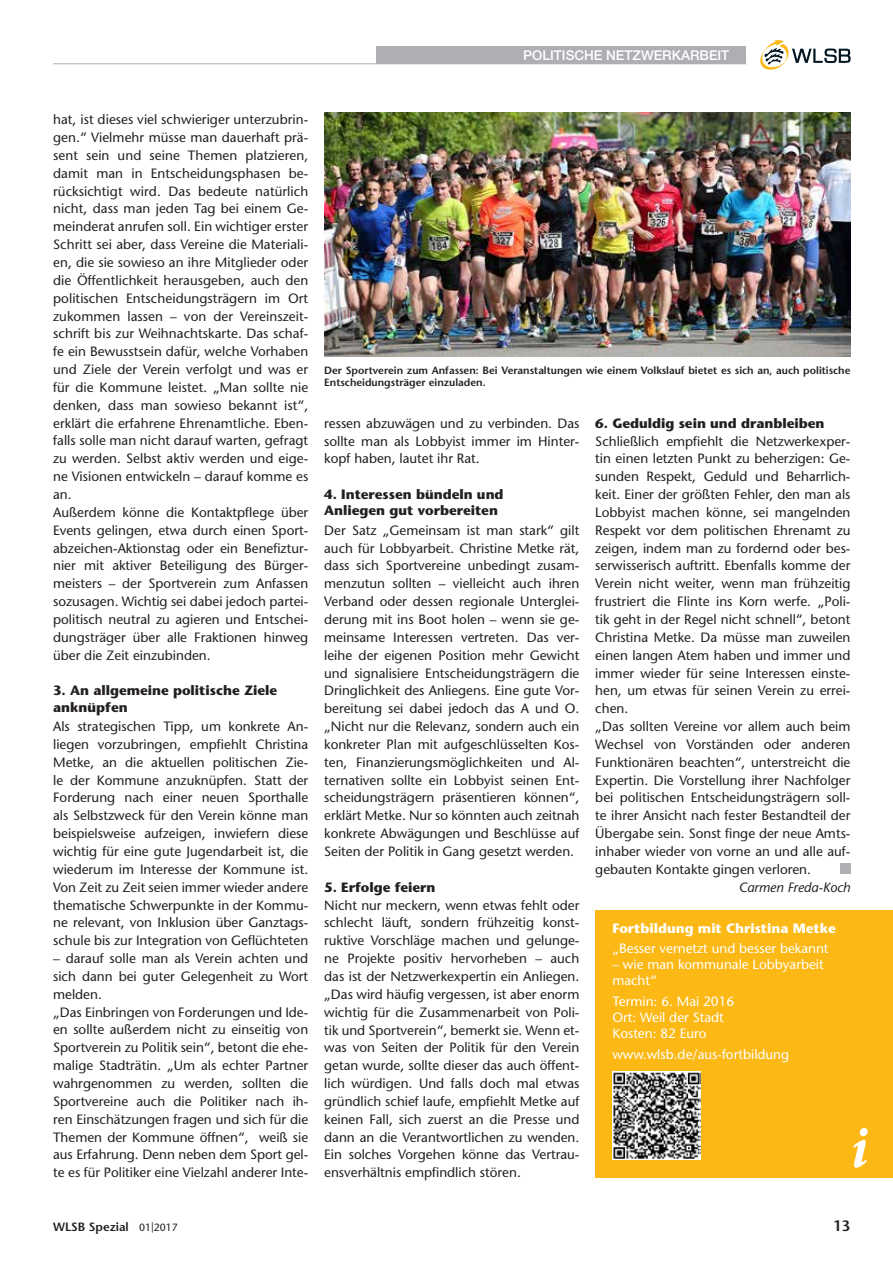
<style>
.page{position:relative;width:893px;height:1263px;background:#fff}
.page>*{position:absolute;margin:0;border:0;box-sizing:border-box;transform-origin:0 0}
.t1{font:600 15px "Stone Sans";color:#231f20}
.t2{font:13.5px/17.9px "Stone Sans";color:#231f20;text-align:justify}
.t3{font:13.5px/16.2px "Stone Sans";color:#fff}
.t4{font:700 13.5px/16.2px "Stone Sans";color:#231f20}
.t5{font:700 13.5px "Stone Sans";color:#fff}
.t6{font:500 13.5px "Helvetica Neue LT";color:#fff}
.t7{font:italic 13.5px "Stone Sans";color:#231f20}
.t8{font:600 12px "Stone Sans";color:#231f20}
.t9{font:600 10.5px/12px "Stone Sans";color:#231f20}
.s1{font-weight:400;font-size:10.5px}
</style>
<div class="page">
<hr style="left:53px;top:63px;width:693px;height:1px;background:#aeafb3">
<svg style="left:760px;top:40px;width:90px;height:30px"></svg>
<div style="left:376px;top:46px;width:370px;height:17px;background:#aeafb3"></div>
<img style="left:324px;top:113px;width:526px;height:243px">
<div style="left:595px;top:910px;width:298px;height:267px;background:#fcb814"></div>
<svg style="left:853px;top:1128px;width:15px;height:40px"></svg>
<img style="left:612px;top:1071px;width:89px;height:88px">
<div style="left:840px;top:863px;width:10px;height:11px;background:#aeafb3"></div>
<p class="t6" style="left:523px;top:47px;width:208px">POLITISCHE NETZWERKARBEIT</p>
<p class="t2" style="left:53px;top:111px;width:257px;text-align:left">hat, ist dieses viel schwieriger unterzubrin&shy;gen.“ Vielmehr müsse man dauerhaft prä&shy;sent sein und seine Themen platzieren, damit man in Entscheidungsphasen be&shy;rücksichtigt wird. Das bedeute natürlich nicht, dass man jeden Tag bei einem Ge&shy;meinderat anrufen soll. Ein wichtiger erster Schritt sei aber, dass Vereine die Materiali&shy;en, die sie sowieso an ihre Mitglieder oder die Öffentlichkeit herausgeben, auch den politischen Entscheidungsträgern im Ort zukommen lassen – von der Vereinszeit&shy;schrift bis zur Weihnachtskarte. Das schaf&shy;fe ein Bewusstsein dafür, welche Vorhaben und Ziele der Verein verfolgt und was er für die Kommune leistet. „Man sollte nie denken, dass man sowieso bekannt ist“, erklärt die erfahrene Ehrenamtliche. Eben&shy;falls solle man nicht darauf warten, gefragt zu werden. Selbst aktiv werden und eige&shy;ne Visionen entwickeln – darauf komme es an.<br>Außerdem könne die Kontaktpflege über Events gelingen, etwa durch einen Sport&shy;abzeichen-Aktionstag oder ein Benefiztur&shy;nier mit aktiver Beteiligung des Bürger&shy;meisters – der Sportverein zum Anfassen sozusagen. Wichtig sei dabei jedoch partei&shy;politisch neutral zu agieren und Entschei&shy;dungsträger über alle Fraktionen hinweg über die Zeit einzubinden.</p>
<p class="t4" style="left:53px;top:682px;width:226px">3. An allgemeine politische Ziele anknüpfen</p>
<p class="t2" style="left:53px;top:717px;width:257px">Als strategischen Tipp, um konkrete An&shy;liegen vorzubringen, empfiehlt Christina Metke, an die aktuellen politischen Zie&shy;le der Kommune anzuknüpfen. Statt der Forderung nach einer neuen Sporthalle als Selbstzweck für den Verein könne man beispielsweise aufzeigen, inwiefern diese wichtig für eine gute Jugendarbeit ist, die wiederum im Interesse der Kommune ist.<br>Von Zeit zu Zeit seien immer wieder andere thematische Schwerpunkte in der Kommu&shy;ne relevant, von Inklusion über Ganztags&shy;schule bis zur Integration von Geflüchteten</p>
<p class="t2" style="left:53px;top:949px;width:257px;text-align:left">– darauf solle man als Verein achten und sich dann bei guter Gelegenheit zu Wort melden.<br>„Das Einbringen von Forderungen und Ide&shy;en sollte außerdem nicht zu einseitig von Sportverein zu Politik sein“, betont die ehe&shy;malige Stadträtin. „Um als echter Partner wahrgenommen zu werden, sollten die Sportvereine auch die Politiker nach ih&shy;ren Einschätzungen fragen und sich für die Themen der Kommune öffnen“, weiß sie aus Erfahrung. Denn neben dem Sport gel&shy;te es für Politiker eine Vielzahl anderer Inte-</p>
<p class="t9" style="left:324px;top:364px;width:528px">Der Sportverein zum Anfassen: Bei Veranstaltungen wie einem Volkslauf bietet es sich an, auch politische<br>Entscheidungsträger einzuladen.</p>
<p class="t2" style="left:324px;top:414px;width:257px">ressen abzuwägen und zu verbinden. Das sollte man als Lobbyist immer im Hinter&shy;kopf haben, lautet ihr Rat.</p>
<p class="t4" style="left:324px;top:486px;width:181px">4. Interessen bündeln und<br>Anliegen gut vorbereiten</p>
<p class="t2" style="left:324px;top:521px;width:257px">Der Satz „Gemeinsam ist man stark“ gilt auch für Lobbyarbeit. Christine Metke rät, dass sich Sportvereine unbedingt zusam&shy;menzutun sollten – vielleicht auch ihren Verband oder dessen regionale Unterglei&shy;derung mit ins Boot holen – wenn sie ge&shy;meinsame Interessen vertreten. Das ver&shy;leihe der eigenen Position mehr Gewicht und signalisiere Entscheidungsträgern die Dringlichkeit des Anliegens. Eine gute Vor&shy;bereitung sei dabei jedoch das A und O. „Nicht nur die Relevanz, sondern auch ein konkreter Plan mit aufgeschlüsselten Kos&shy;ten, Finanzierungsmöglichkeiten und Al&shy;ternativen sollte ein Lobbyist seinen Ent&shy;scheidungsträgern präsentieren können“, erklärt Metke. Nur so könnten auch zeitnah konkrete Abwägungen und Beschlüsse auf Seiten der Politik in Gang gesetzt werden.</p>
<p class="t4" style="left:324px;top:879px;width:113px">5. Erfolge feiern</p>
<p class="t2" style="left:324px;top:896px;width:257px">Nicht nur meckern, wenn etwas fehlt oder schlecht läuft, sondern frühzeitig konst&shy;ruktive Vorschläge machen und gelunge&shy;ne Projekte positiv hervorheben – auch das ist der Netzwerkexpertin ein Anliegen. „Das wird häufig vergessen, ist aber enorm wichtig für die Zusammenarbeit von Poli&shy;tik und Sportverein“, bemerkt sie. Wenn et&shy;was von Seiten der Politik für den Verein getan wurde, sollte dieser das auch öffent&shy;lich würdigen. Und falls doch mal etwas gründlich schief laufe, empfiehlt Metke auf keinen Fall, sich zuerst an die Presse und dann an die Verantwortlichen zu wenden.<br>Ein solches Vorgehen könne das Vertrau&shy;ensverhältnis empfindlich stören.</p>
<p class="t4" style="left:595px;top:415px;width:231px">6. Geduldig sein und dranbleiben</p>
<p class="t2" style="left:595px;top:432px;width:257px;text-align:left">Schließlich empfiehlt die Netzwerkexper&shy;tin einen letzten Punkt zu beherzigen: Ge&shy;sunden Respekt, Geduld und Beharrlich&shy;keit. Einer der größten Fehler, den man als Lobbyist machen könne, sei mangelnden Respekt vor dem politischen Ehrenamt zu zeigen, indem man zu fordernd oder bes&shy;serwisserisch auftritt. Ebenfalls komme der Verein nicht weiter, wenn man frühzeitig frustriert die Flinte ins Korn werfe. „Poli&shy;tik geht in der Regel nicht schnell“, betont Christina Metke. Da müsse man zuweilen einen langen Atem haben und immer und immer wieder für seine Interessen einste&shy;hen, um etwas für seinen Verein zu errei&shy;chen.<br>„Das sollten Vereine vor allem auch beim Wechsel von Vorständen oder anderen Funktionären beachten“, unterstreicht die Expertin. Die Vorstellung ihrer Nachfolger bei politischen Entscheidungsträgern soll&shy;te ihrer Ansicht nach fester Bestandteil der Übergabe sein. Sonst finge der neue Amts&shy;inhaber wieder von vorne an und alle auf&shy;gebauten Kontakte gingen verloren.</p>
<p class="t7" style="left:739px;top:879px;width:113px">Carmen Freda-Koch</p>
<p class="t5" style="left:612px;top:920px;width:225px">Fortbildung mit Christina Metke</p>
<p class="t3" style="left:612px;top:940px;width:218px">„Besser vernetzt und besser bekannt</p>
<p class="t3" style="left:612px;top:956px;width:213px">– wie man kommunale Lobbyarbeit macht“</p>
<p class="t3" style="left:612px;top:993px;width:123px">Termin: 6. Mai 2016<br>Ort: Weil der Stadt<br>Kosten: 82 Euro</p>
<p class="t3" style="left:612px;top:1046px;width:178px">www.wlsb.de/aus-fortbildung</p>
<p class="t8" style="left:53px;top:1219px;width:126px">WLSB Spezial <span class="s1">01|2017</span></p>
<p class="t1" style="left:833px;top:1217px;width:19px">13</p>
</div>
